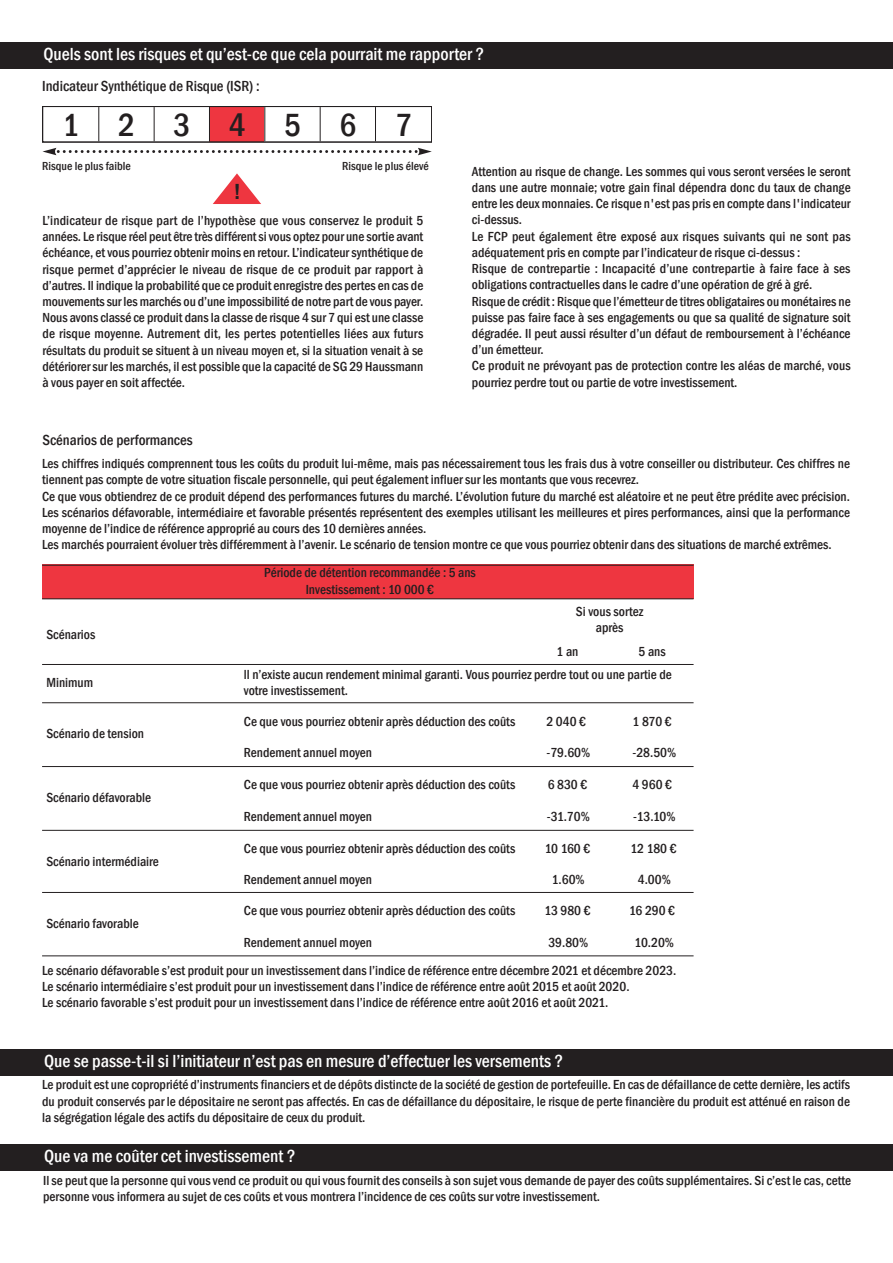
<style>
.page{position:relative;width:893px;height:1263px;background:#fff}
.page>*{position:absolute;margin:0;border:0;box-sizing:border-box;transform-origin:0 0}
.t1{font:500 condensed 33px "Franklin Gothic";letter-spacing:1.165em;color:#231f20}
.t2{font:700 21px "Arial";color:#231f20}
.t3{font:500 condensed 18px "Franklin Gothic";color:#fff}
.t4{font:500 condensed 15px "Franklin Gothic";color:#231f20}
.t5{font:500 condensed 13.5px/16.2px "Franklin Gothic";color:#231f20}
.t6{font:500 condensed 12px "Franklin Gothic";color:#231f20}
</style>
<div class="page">
<div style="left:42px;top:565px;width:652px;height:34px;background:#ee3640"></div>
<hr style="left:42px;top:565px;width:652px;height:1px;background:#231f20">
<hr style="left:42px;top:598px;width:652px;height:1px;background:#231f20">
<hr style="left:42px;top:664px;width:652px;height:1px;background:#231f20">
<hr style="left:42px;top:702px;width:652px;height:1px;background:#231f20">
<hr style="left:42px;top:766px;width:652px;height:1px;background:#231f20">
<hr style="left:42px;top:830px;width:652px;height:1px;background:#231f20">
<hr style="left:42px;top:892px;width:652px;height:1px;background:#231f20">
<hr style="left:42px;top:955px;width:652px;height:1px;background:#231f20">
<div style="left:0;top:42px;width:893px;height:27px;background:#231f20"></div>
<div style="left:209px;top:106px;width:56px;height:36px;background:#ee3640"></div>
<div style="left:43px;top:106px;width:389px;height:36px;border:2px solid #231f20"></div>
<hr style="left:98px;top:107px;width:1px;height:34px;background:#231f20">
<hr style="left:154px;top:107px;width:1px;height:34px;background:#231f20">
<hr style="left:209px;top:107px;width:1px;height:34px;background:#231f20">
<hr style="left:264px;top:107px;width:1px;height:34px;background:#231f20">
<hr style="left:320px;top:107px;width:1px;height:34px;background:#231f20">
<hr style="left:375px;top:107px;width:1px;height:34px;background:#231f20">
<svg style="left:43px;top:148px;width:389px;height:7px"></svg>
<svg style="left:213px;top:173px;width:48px;height:31px"></svg>
<div style="left:234px;top:183px;width:8px;height:13px;background:#ee3640"></div>
<div style="left:1px;top:1049px;width:892px;height:26px;background:#231f20"></div>
<div style="left:1px;top:1144px;width:892px;height:26px;background:#231f20"></div>
<h3 class="t3" style="left:43px;top:44px;width:442px">Quels sont les risques et qu’est-ce que cela pourrait me rapporter ?</h3>
<p class="t4" style="left:42px;top:77px;width:219px">Indicateur Synthétique de Risque (ISR) :</p>
<h1 class="t1" style="left:62px;top:106px;width:351px">1234567</h1>
<p class="t6" style="left:42px;top:159px;width:90px">Risque le plus faible</p>
<p class="t6" style="left:342px;top:159px;width:88px">Risque le plus élevé</p>
<h2 class="t2" style="left:234px;top:180px;width:8px">!</h2>
<p class="t5" style="left:43px;top:212px;width:382px;text-align:justify">L’indicateur de risque part de l’hypothèse que vous conservez le produit 5 années. Le risque réel peut être très différent si vous optez pour une sortie avant échéance, et vous pourriez obtenir moins en retour. L’indicateur synthétique de risque permet d’apprécier le niveau de risque de ce produit par rapport à d’autres. Il indique la probabilité que ce produit enregistre des pertes en cas de mouvements sur les marchés ou d’une impossibilité de notre part de vous payer.<br>Nous avons classé ce produit dans la classe de risque 4 sur 7 qui est une classe de risque moyenne. Autrement dit, les pertes potentielles liées aux futurs résultats du produit se situent à un niveau moyen et, si la situation venait à se détériorer sur les marchés, il est possible que la capacité de SG 29 Haussmann à vous payer en soit affectée.</p>
<p class="t5" style="left:472px;top:163px;width:380px">Attention au risque de change. Les sommes qui vous seront versées le seront dans une autre monnaie; votre gain final dépendra donc du taux de change entre les deux monnaies. Ce risque n'est pas pris en compte dans l'indicateur ci-dessus.<br>Le FCP peut également être exposé aux risques suivants qui ne sont pas adéquatement pris en compte par l’indicateur de risque ci-dessus :<br>Risque de contrepartie : Incapacité d’une contrepartie à faire face à ses obligations contractuelles dans le cadre d’une opération de gré à gré.<br>Risque de crédit : Risque que l’émetteur de titres obligataires ou monétaires ne puisse pas faire face à ses engagements ou que sa qualité de signature soit dégradée. Il peut aussi résulter d’un défaut de remboursement à l’échéance d’un émetteur.<br>Ce produit ne prévoyant pas de protection contre les aléas de marché, vous pourriez perdre tout ou partie de votre investissement.</p>
<p class="t4" style="left:43px;top:432px;width:152px">Scénarios de performances</p>
<p class="t5" style="left:42px;top:455px;width:809px">Les chiffres indiqués comprennent tous les coûts du produit lui-même, mais pas nécessairement tous les frais dus à votre conseiller ou distributeur. Ces chiffres ne tiennent pas compte de votre situation fiscale personnelle, qui peut également influer sur les montants que vous recevrez.<br>Ce que vous obtiendrez de ce produit dépend des performances futures du marché. L’évolution future du marché est aléatoire et ne peut être prédite avec précision.<br>Les scénarios défavorable, intermédiaire et favorable présentés représentent des exemples utilisant les meilleures et pires performances, ainsi que la performance moyenne de l’indice de référence approprié au cours des 10 dernières années.<br>Les marchés pourraient évoluer très différemment à l’avenir. Le scénario de tension montre ce que vous pourriez obtenir dans des situations de marché extrêmes.</p>
<p class="t5" style="left:46px;top:626px;width:50px">Scénarios</p>
<p class="t5" style="left:264px;top:564px;width:213px;text-align:center">Période de détention recommandée : 5 ans<br>Investissement : 10 000 €</p>
<p class="t5" style="left:576px;top:603px;width:69px;text-align:center">Si vous sortez après</p>
<p class="t5" style="left:557px;top:643px;width:23px">1 an</p>
<p class="t5" style="left:639px;top:643px;width:29px">5 ans</p>
<p class="t5" style="left:46px;top:674px;width:48px">Minimum</p>
<p class="t5" style="left:244px;top:666px;width:429px">ll n’existe aucun rendement minimal garanti. Vous pourriez perdre tout ou une partie de votre investissement.</p>
<p class="t5" style="left:46px;top:726px;width:99px">Scénario de tension</p>
<p class="t5" style="left:244px;top:713px;width:273px">Ce que vous pourriez obtenir après déduction des coûts</p>
<p class="t5" style="left:546px;top:713px;width:41px">2 040 €</p>
<p class="t5" style="left:633px;top:713px;width:41px">1 870 €</p>
<p class="t5" style="left:244px;top:744px;width:130px">Rendement annuel moyen</p>
<p class="t5" style="left:546px;top:744px;width:45px">-79.60%</p>
<p class="t5" style="left:632px;top:744px;width:45px">-28.50%</p>
<p class="t5" style="left:46px;top:789px;width:106px">Scénario défavorable</p>
<p class="t5" style="left:46px;top:853px;width:114px">Scénario intermédiaire</p>
<p class="t5" style="left:244px;top:776px;width:273px">Ce que vous pourriez obtenir après déduction des coûts</p>
<p class="t5" style="left:548px;top:776px;width:41px">6 830 €</p>
<p class="t5" style="left:632px;top:776px;width:41px">4 960 €</p>
<p class="t5" style="left:244px;top:808px;width:130px">Rendement annuel moyen</p>
<p class="t5" style="left:547px;top:808px;width:44px">-31.70%</p>
<p class="t5" style="left:633px;top:808px;width:44px">-13.10%</p>
<p class="t5" style="left:244px;top:840px;width:273px">Ce que vous pourriez obtenir après déduction des coûts</p>
<p class="t5" style="left:545px;top:840px;width:47px">10 160 €</p>
<p class="t5" style="left:630px;top:840px;width:48px">12 180 €</p>
<p class="t5" style="left:244px;top:871px;width:130px">Rendement annuel moyen</p>
<p class="t5" style="left:552px;top:871px;width:34px">1.60%</p>
<p class="t5" style="left:638px;top:871px;width:35px">4.00%</p>
<p class="t5" style="left:244px;top:902px;width:273px">Ce que vous pourriez obtenir après déduction des coûts</p>
<p class="t5" style="left:544px;top:902px;width:48px">13 980 €</p>
<p class="t5" style="left:629px;top:902px;width:47px">16 290 €</p>
<p class="t5" style="left:244px;top:934px;width:130px">Rendement annuel moyen</p>
<p class="t5" style="left:548px;top:934px;width:42px">39.80%</p>
<p class="t5" style="left:46px;top:915px;width:94px">Scénario favorable</p>
<p class="t5" style="left:42px;top:928px;width:636px;line-height:28.3px;text-align:right">10.20%<br>Le scénario défavorable s’est produit pour un investissement dans l’indice de référence entre décembre 2021 et décembre 2023.</p>
<p class="t5" style="left:42px;top:978px;width:589px">Le scénario intermédiaire s’est produit pour un investissement dans l’indice de référence entre août 2015 et août 2020.<br>Le scénario favorable s’est produit pour un investissement dans l’indice de référence entre août 2016 et août 2021.</p>
<h3 class="t3" style="left:44px;top:1050px;width:521px">Que se passe-t-il si l’initiateur n’est pas en mesure d’effectuer les versements ?</h3>
<p class="t5" style="left:42px;top:1076px;width:809px;text-align:justify">Le produit est une copropriété d’instruments financiers et de dépôts distincte de la société de gestion de portefeuille. En cas de défaillance de cette dernière, les actifs du produit conservés par le dépositaire ne seront pas affectés. En cas de défaillance du dépositaire, le risque de perte financière du produit est atténué en raison de la ségrégation légale des actifs du dépositaire de ceux du produit.</p>
<h3 class="t3" style="left:44px;top:1145px;width:253px">Que va me coûter cet investissement ?</h3>
<p class="t5" style="left:43px;top:1172px;width:809px">Il se peut que la personne qui vous vend ce produit ou qui vous fournit des conseils à son sujet vous demande de payer des coûts supplémentaires. Si c’est le cas, cette personne vous informera au sujet de ces coûts et vous montrera l’incidence de ces coûts sur votre investissement.</p>
</div>
